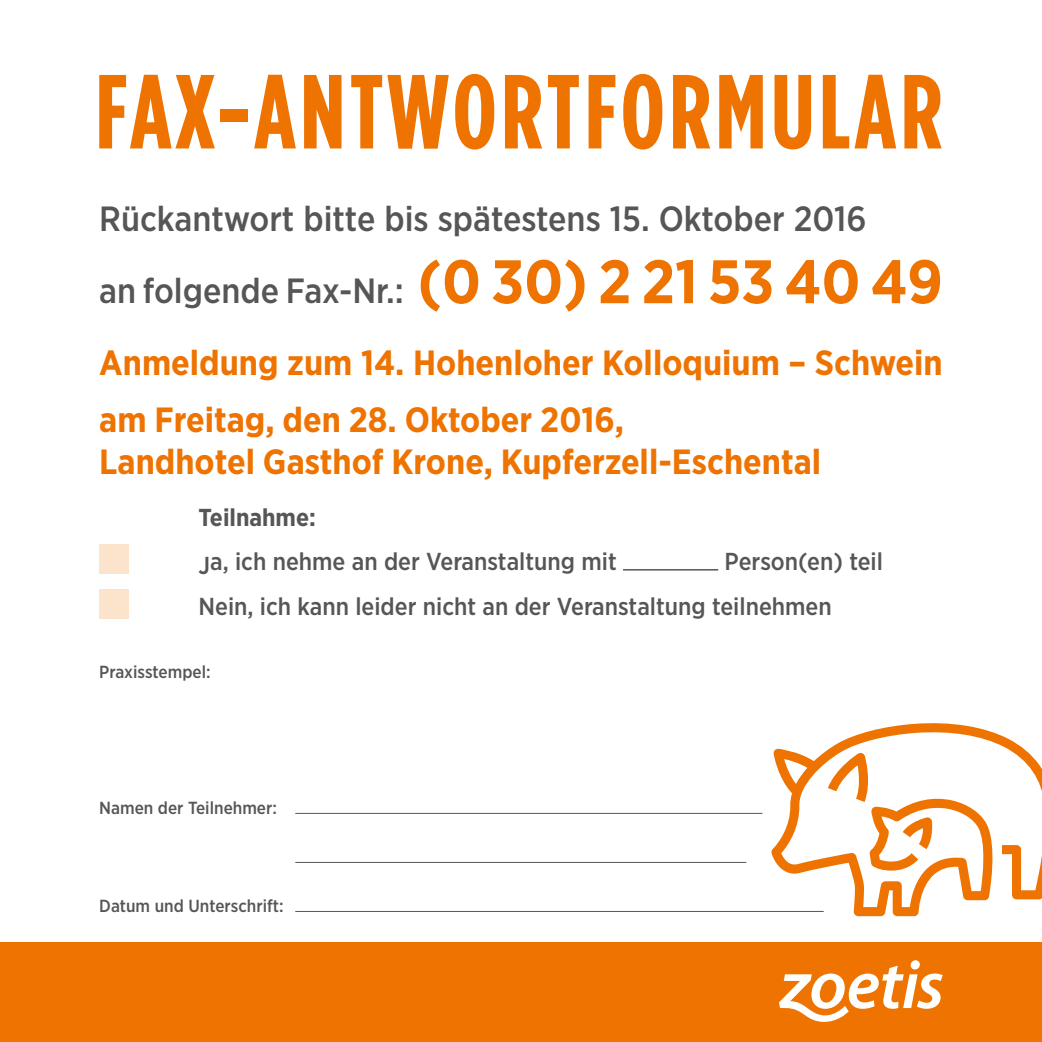
<style>
.page{position:relative;width:1042px;height:1042px;background:#fff}
.page>*{position:absolute;margin:0;border:0;box-sizing:border-box;transform-origin:0 0}
.t1{font:700 105px "Gotham Condensed";letter-spacing:.04em;color:#ee7300}
.t2{font:500 35px/71.9px "Gotham Narrow";color:#565656}
.t3{font:700 35px/42px "Gotham Narrow";color:#ee7300}
.t4{font:500 24.5px/44.6px "Gotham Narrow";color:#565656}
.t5{font:700 24.5px "Gotham Narrow";color:#565656}
.t6{font:500 17.5px "Gotham Narrow";color:#565656}
.s1{font-weight:700;font-size:61.25px;color:#ee7300}
.s2{font-weight:700;color:#ee7300}
</style>
<div class="page">
<div style="left:99px;top:544px;width:30px;height:30px;background:#fce3cc"></div>
<hr style="left:623px;top:569px;width:95px;height:1px;background:#000">
<div style="left:99px;top:588px;width:30px;height:30px;background:#fce3cc"></div>
<hr style="left:295px;top:813px;width:467px;height:1px;background:#565656">
<hr style="left:295px;top:862px;width:451px;height:1px;background:#565656">
<hr style="left:295px;top:911px;width:529px;height:1px;background:#565656">
<svg style="left:771px;top:723px;width:271px;height:193px"></svg>
<div style="left:0;top:943px;width:1042px;height:99px;background:#ee7300"></div>
<svg style="left:910px;top:960px;width:10px;height:9px"></svg>
<svg style="left:779px;top:965px;width:164px;height:57px"></svg>
<h1 class="t1" style="left:95px;top:53px;width:848px">FAX-ANTWORTFORMULAR</h1>
<p class="t2" style="left:99px;top:183px;width:845px">Rückantwort bitte bis spätestens 15. Oktober 2016<br>an folgende Fax-Nr.: <span class="s1">(0 30) 2 21 53 40 49<br></span><span class="s2">Anmeldung zum 14. Hohenloher Kolloquium – Schwein</span></p>
<p class="t3" style="left:99px;top:399px;width:723px">am Freitag, den 28. Oktober 2016,<br>Landhotel Gasthof Krone, Kupferzell-Eschental</p>
<p class="t5" style="left:198px;top:501px;width:119px">Teilnahme:</p>
<p class="t4" style="left:198px;top:539px;width:420px">Ja, ich nehme an der Veranstaltung mit</p>
<p class="t4" style="left:198px;top:539px;width:686px;text-indent:526px">Person(en) teil<br>Nein, ich kann leider nicht an der Veranstaltung teilnehmen</p>
<p class="t6" style="left:99px;top:661px;width:113px">Praxisstempel:</p>
<p class="t6" style="left:99px;top:796px;width:179px">Namen der Teilnehmer:</p>
<p class="t6" style="left:99px;top:894px;width:186px">Datum und Unterschrift:</p>
</div>
